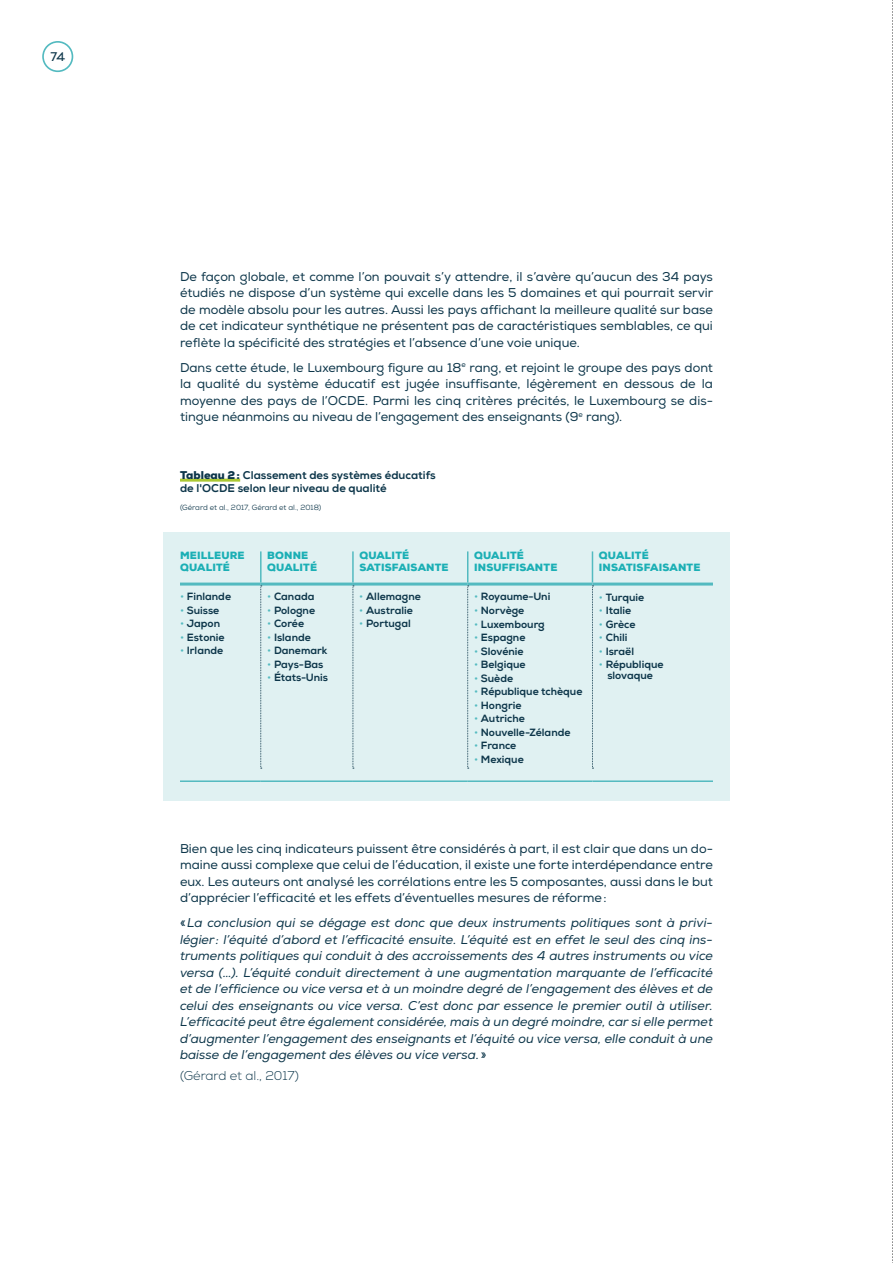
<style>
.page{position:relative;width:893px;height:1263px;background:#fff}
.page>*{position:absolute;margin:0;border:0;box-sizing:border-box;transform-origin:0 0}
.t1{font:12.75px/16.5px "Nexa";color:#0d364a;text-align:justify}
.t2{font:italic 12.75px/16.5px "Nexa";color:#0d364a;text-align:justify}
.t3{font:300 12.75px "Nexa";color:#0d364a}
.t4{font:500 11.55px "Galano Classic";color:#0d364a}
.t5{font:800 11.25px/13.5px "Nexa";color:#0d364a}
.t6{font:800 10.5px/10.5px "Nexa";color:#0d364a;text-align:center}
.t7{font:900 10.5px/12px "Nexa";letter-spacing:.015em;color:#1bafb5}
.t8{font:7.5px "Nexa";color:#0d364a}
.s1{font-weight:900}
.s2{font-weight:400;color:#53bac0}
.s3{font-style:normal}
</style>
<div class="page">
<svg style="left:892px;top:0;width:1px;height:1263px"></svg>
<div style="left:163px;top:532px;width:567px;height:268px;background:#e0f1f2"></div>
<div style="left:42px;top:41px;width:31px;height:31px;border:2px solid #53bac0;border-radius:50%"></div>
<hr style="left:180px;top:479px;width:60px;height:3px;background:#abc832">
<hr style="left:180px;top:780px;width:81px;height:2px;background:#53bac0">
<hr style="left:261px;top:780px;width:92px;height:2px;background:#53bac0">
<hr style="left:353px;top:780px;width:115px;height:2px;background:#53bac0">
<hr style="left:468px;top:780px;width:124px;height:2px;background:#53bac0">
<hr style="left:592px;top:780px;width:121px;height:2px;background:#53bac0">
<hr style="left:260px;top:551px;width:2px;height:31px;background:#53bac0">
<hr style="left:352px;top:551px;width:2px;height:31px;background:#53bac0">
<hr style="left:467px;top:551px;width:1px;height:31px;background:#53bac0">
<hr style="left:592px;top:551px;width:1px;height:31px;background:#53bac0">
<hr style="left:180px;top:582px;width:81px;height:3px;background:#53bac0">
<hr style="left:261px;top:582px;width:92px;height:3px;background:#53bac0">
<hr style="left:353px;top:582px;width:115px;height:3px;background:#53bac0">
<hr style="left:468px;top:582px;width:124px;height:3px;background:#53bac0">
<hr style="left:592px;top:582px;width:121px;height:3px;background:#53bac0">
<svg style="left:260px;top:585px;width:2px;height:184px"></svg>
<svg style="left:353px;top:585px;width:1px;height:184px"></svg>
<svg style="left:467px;top:585px;width:2px;height:184px"></svg>
<svg style="left:592px;top:585px;width:1px;height:184px"></svg>
<p class="t4" style="left:51px;top:49px;width:16px">74</p>
<p class="t1" style="left:180px;top:268px;width:535px">De façon globale, et comme l’on pouvait s’y attendre, il s’avère qu’aucun des 34 pays étudiés ne dispose d’un système qui excelle dans les 5 domaines et qui pourrait servir de modèle absolu pour les autres. Aussi les pays affichant la meilleure qualité sur base de cet indicateur synthétique ne présentent pas de caractéristiques semblables, ce qui reflète la spécificité des stratégies et l’absence d’une voie unique.</p>
<p class="t1" style="left:180px;top:359px;width:534px">Dans cette étude, le Luxembourg figure au 18<sup>e</sup> rang, et rejoint le groupe des pays dont la qualité du système éducatif est jugée insuffisante, légèrement en dessous de la moyenne des pays de l’OCDE. Parmi les cinq critères précités, le Luxembourg se dis&shy;tingue néanmoins au niveau de l’engagement des enseignants (9<sup>e</sup> rang).</p>
<p class="t5" style="left:180px;top:468px;width:257px"><span class="s1">Tableau 2:</span> Classement des systèmes éducatifs de l'OCDE selon leur niveau de qualité</p>
<p class="t8" style="left:180px;top:502px;width:143px">(Gérard et al., 2017, Gérard et al., 2018)</p>
<p class="t7" style="left:180px;top:550px;width:66px">MEILLEURE<br>QUALITÉ</p>
<p class="t7" style="left:267px;top:550px;width:51px">BONNE<br>QUALITÉ</p>
<p class="t7" style="left:359px;top:550px;width:91px">QUALITÉ<br>SATISFAISANTE</p>
<p class="t7" style="left:474px;top:550px;width:85px">QUALITÉ<br>INSUFFISANTE</p>
<p class="t7" style="left:599px;top:550px;width:103px">QUALITÉ<br>INSATISFAISANTE</p>
<p class="t6" style="left:180px;top:592px;width:53px"><span class="s2">•</span> Finlande</p>
<p class="t6" style="left:180px;top:605px;width:41px"><span class="s2">•</span> Suisse</p>
<p class="t6" style="left:180px;top:619px;width:42px"><span class="s2">•</span> Japon</p>
<p class="t6" style="left:180px;top:632px;width:46px"><span class="s2">•</span> Estonie</p>
<p class="t6" style="left:180px;top:646px;width:45px"><span class="s2">•</span> Irlande</p>
<p class="t6" style="left:474px;top:592px;width:78px"><span class="s2">•</span> Royaume-Uni</p>
<p class="t6" style="left:474px;top:605px;width:52px"><span class="s2">•</span> Norvège</p>
<p class="t6" style="left:474px;top:619px;width:72px"><span class="s2">•</span> Luxembourg</p>
<p class="t6" style="left:474px;top:632px;width:53px"><span class="s2">•</span> Espagne</p>
<p class="t6" style="left:474px;top:646px;width:51px"><span class="s2">•</span> Slovénie</p>
<p class="t6" style="left:474px;top:659px;width:53px"><span class="s2">•</span> Belgique</p>
<p class="t6" style="left:474px;top:673px;width:41px"><span class="s2">•</span> Suède</p>
<p class="t6" style="left:474px;top:686px;width:110px"><span class="s2">•</span> République tchèque</p>
<p class="t6" style="left:474px;top:700px;width:49px"><span class="s2">•</span> Hongrie</p>
<p class="t6" style="left:474px;top:713px;width:52px"><span class="s2">•</span> Autriche</p>
<p class="t6" style="left:474px;top:727px;width:98px"><span class="s2">•</span> Nouvelle-Zélande</p>
<p class="t6" style="left:474px;top:740px;width:44px"><span class="s2">•</span> France</p>
<p class="t6" style="left:474px;top:754px;width:51px"><span class="s2">•</span> Mexique</p>
<p class="t6" style="left:599px;top:592px;width:47px"><span class="s2">•</span> Turquie</p>
<p class="t6" style="left:599px;top:605px;width:34px"><span class="s2">•</span> Italie</p>
<p class="t6" style="left:599px;top:619px;width:38px"><span class="s2">•</span> Grèce</p>
<p class="t6" style="left:599px;top:632px;width:30px"><span class="s2">•</span> Chili</p>
<p class="t6" style="left:599px;top:646px;width:37px"><span class="s2">•</span> Israël</p>
<p class="t6" style="left:599px;top:659px;width:66px"><span class="s2">•</span> République slovaque</p>
<p class="t6" style="left:267px;top:592px;width:49px"><span class="s2">•</span> Canada</p>
<p class="t6" style="left:267px;top:605px;width:50px"><span class="s2">•</span> Pologne</p>
<p class="t6" style="left:267px;top:619px;width:38px"><span class="s2">•</span> Corée</p>
<p class="t6" style="left:267px;top:632px;width:45px"><span class="s2">•</span> Islande</p>
<p class="t6" style="left:267px;top:646px;width:62px"><span class="s2">•</span> Danemark</p>
<p class="t6" style="left:267px;top:659px;width:58px"><span class="s2">•</span> Pays-Bas</p>
<p class="t6" style="left:267px;top:673px;width:62px"><span class="s2">•</span> États-Unis</p>
<p class="t6" style="left:359px;top:592px;width:63px"><span class="s2">•</span> Allemagne</p>
<p class="t6" style="left:359px;top:605px;width:55px"><span class="s2">•</span> Australie</p>
<p class="t6" style="left:359px;top:619px;width:53px"><span class="s2">•</span> Portugal</p>
<p class="t1" style="left:180px;top:840px;width:534px">Bien que les cinq indicateurs puissent être considérés à part, il est clair que dans un do&shy;maine aussi complexe que celui de l’éducation, il existe une forte interdépendance entre eux. Les auteurs ont analysé les corrélations entre les 5 composantes, aussi dans le but d’apprécier l’efficacité et les effets d’éventuelles mesures de réforme:</p>
<p class="t2" style="left:180px;top:914px;width:534px"><span class="s3">«</span>La conclusion qui se dégage est donc que deux instruments politiques sont à privi&shy;légier: l’équité d’abord et l’efficacité ensuite. L’équité est en effet le seul des cinq ins&shy;truments politiques qui conduit à des accroissements des 4 autres instruments ou vice versa (…). L’équité conduit directement à une augmentation marquante de l’efficacité et de l’efficience ou vice versa et à un moindre degré de l’engagement des élèves et de celui des enseignants ou vice versa. C’est donc par essence le premier outil à utiliser.<br>L’efficacité peut être également considérée, mais à un degré moindre, car si elle permet d’augmenter l’engagement des enseignants et l’équité ou vice versa, elle conduit à une baisse de l’engagement des élèves ou vice versa. <span class="s3">»</span></p>
<p class="t3" style="left:180px;top:1068px;width:120px">(Gérard et al., 2017)</p>
</div>
